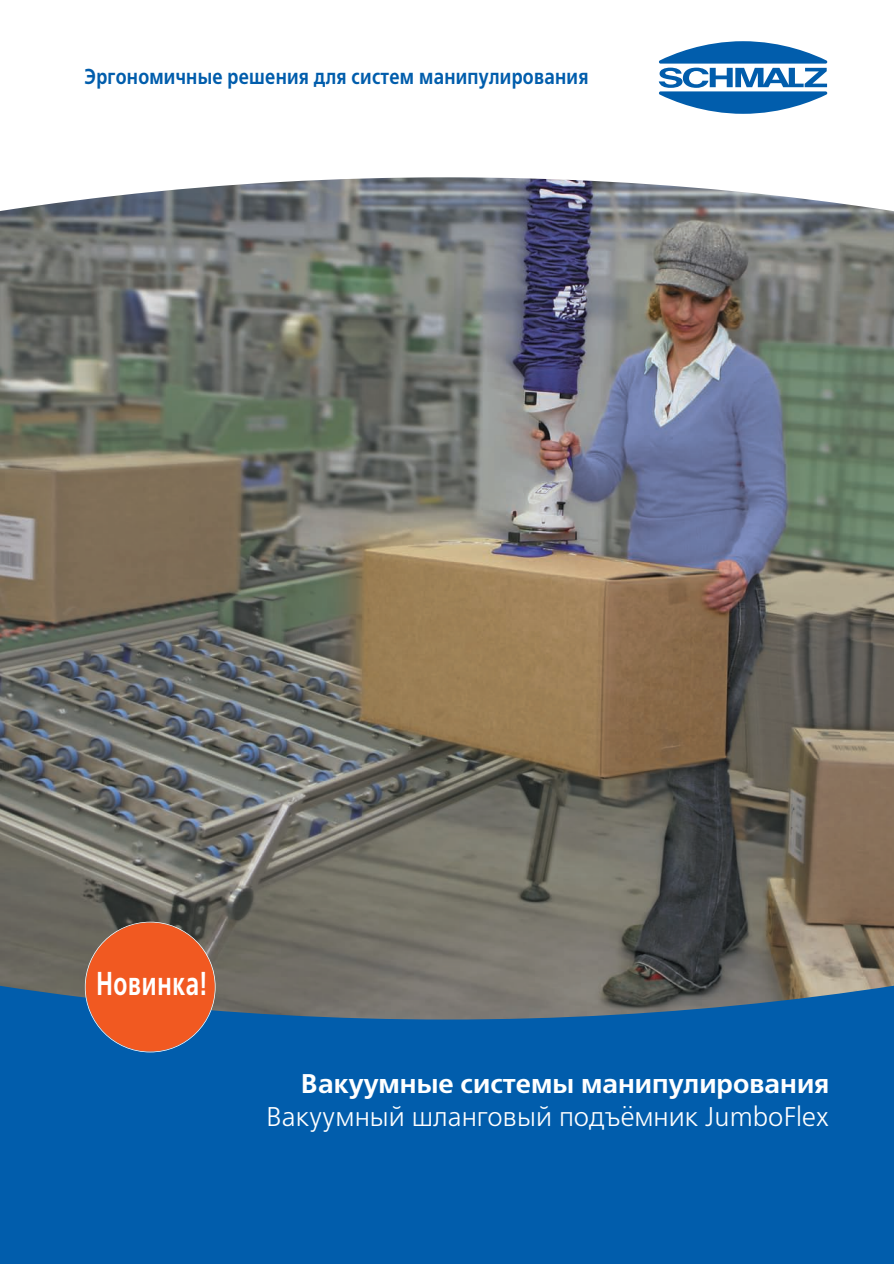
<style>
.page{position:relative;width:894px;height:1264px;background:#fff}
.page>*{position:absolute;margin:0;border:0;box-sizing:border-box;transform-origin:0 0}
.t1{font:700 33px "Free Set C";letter-spacing:.03em;color:#fff;scale:.7 1}
.t2{font:27px "Free Set C";color:#fff}
.t3{font:700 27px "Free Set C";color:#fff}
.t4{font:700 21.6px "Free Set C";letter-spacing:.015em;color:#015dac;scale:.83 1}
</style>
<div class="page">
<img style="left:0;top:249px;width:893px;height:698px">
<svg style="left:0;top:947px;width:893px;height:317px;background:#1560a0"></svg>
<svg style="left:0;top:61px;width:893px;height:188px"></svg>
<svg style="left:658px;top:41px;width:169px;height:73px"></svg>
<div style="left:86px;top:922px;width:129px;height:129px;background:#f15921;border-radius:50%"></div>
<p class="t4" style="left:85px;top:68px;width:608px">Эргономичные решения для систем манипулирования</p>
<h1 class="t1" style="left:96px;top:970px;width:159px">Новинка!</h1>
<p class="t3" style="left:301px;top:1073px;width:529px">Вакуумные системы манипулирования</p>
<p class="t2" style="left:266px;top:1105px;width:564px">Вакуумный шланговый подъёмник JumboFlex</p>
</div>
